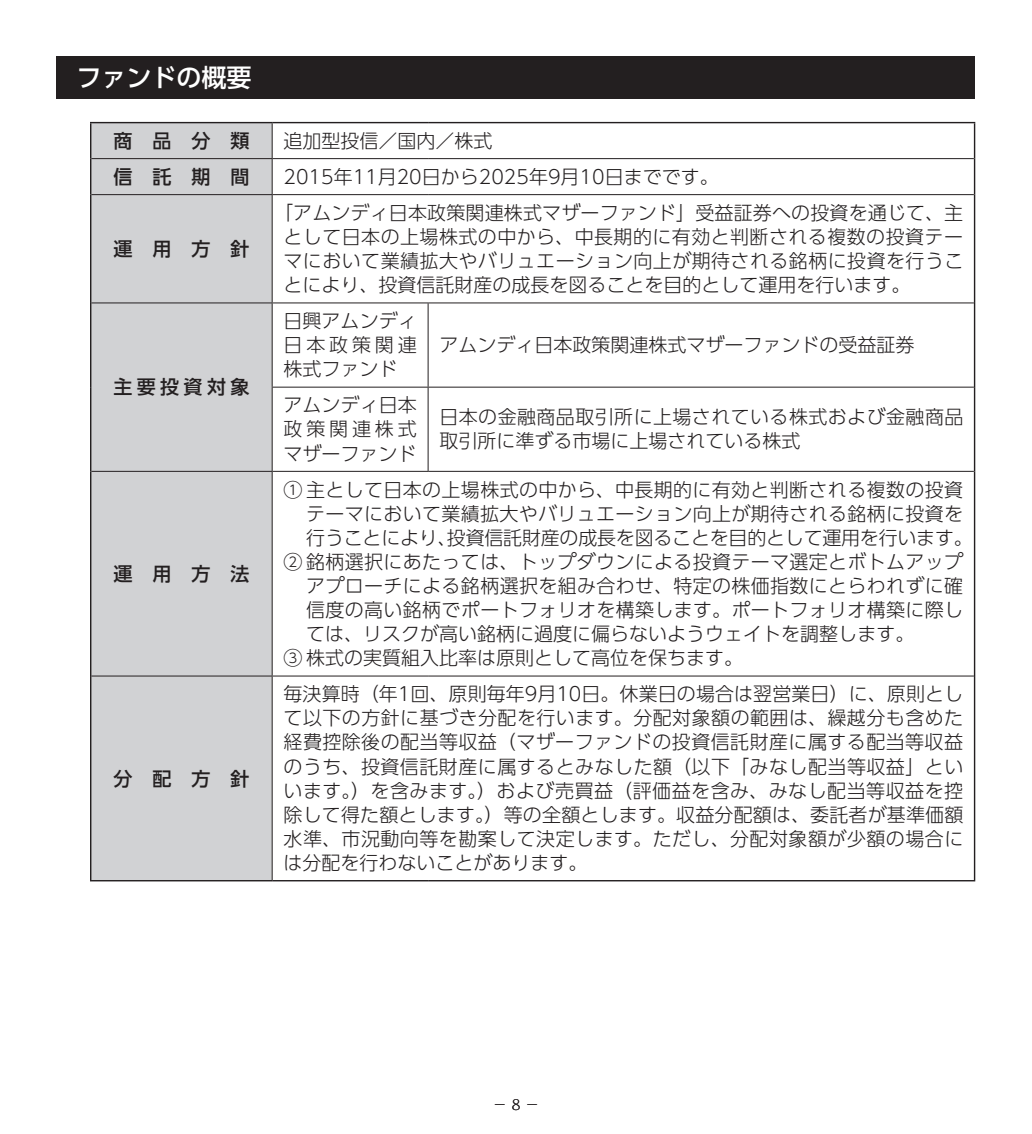
<style>
.page{position:relative;width:1032px;height:1134px;background:#fff}
.page>*{position:absolute;margin:0;border:0;box-sizing:border-box;transform-origin:0 0}
.t1{font:500 25px "UD Shin Go Pro";color:#fff}
.t2{font:300 19px/24px "UD Shin Go Pro";letter-spacing:.015em;color:#231f20;text-align:justify}
.t3{font:300 19px "UD Shin Go Pro";letter-spacing:-.01em;color:#231f20}
.t4{font:500 19px "UD Shin Go Pro";letter-spacing:1.055em;color:#231f20}
.t5{font:300 14.2px "UD Reimin Pro";color:#231f20}
</style>
<div class="page">
<div style="left:57px;top:57px;width:918px;height:42px;background:#231f20"></div>
<div style="left:91px;top:123px;width:181px;height:757px;background:#d1d2d4"></div>
<hr style="left:272px;top:123px;width:1px;height:35px;background:#231f20">
<hr style="left:91px;top:158px;width:181px;height:1px;background:#231f20">
<hr style="left:272px;top:158px;width:156px;height:1px;background:#231f20">
<hr style="left:272px;top:159px;width:1px;height:35px;background:#231f20">
<hr style="left:428px;top:158px;width:546px;height:1px;background:#231f20">
<hr style="left:91px;top:194px;width:181px;height:1px;background:#231f20">
<hr style="left:272px;top:194px;width:156px;height:1px;background:#231f20">
<hr style="left:272px;top:195px;width:1px;height:107px;background:#231f20">
<hr style="left:428px;top:194px;width:546px;height:1px;background:#231f20">
<hr style="left:91px;top:302px;width:181px;height:1px;background:#231f20">
<hr style="left:91px;top:471px;width:181px;height:1px;background:#231f20">
<hr style="left:272px;top:472px;width:1px;height:204px;background:#231f20">
<hr style="left:91px;top:676px;width:181px;height:1px;background:#231f20">
<hr style="left:272px;top:676px;width:156px;height:1px;background:#231f20">
<hr style="left:272px;top:676px;width:1px;height:204px;background:#231f20">
<hr style="left:428px;top:676px;width:546px;height:1px;background:#231f20">
<hr style="left:90px;top:122px;width:182px;height:1px;background:#231f20">
<hr style="left:90px;top:123px;width:1px;height:36px;background:#231f20">
<hr style="left:272px;top:122px;width:156px;height:1px;background:#231f20">
<hr style="left:428px;top:122px;width:547px;height:1px;background:#231f20">
<hr style="left:974px;top:123px;width:1px;height:36px;background:#231f20">
<hr style="left:90px;top:159px;width:1px;height:36px;background:#231f20">
<hr style="left:974px;top:159px;width:1px;height:36px;background:#231f20">
<hr style="left:90px;top:195px;width:1px;height:108px;background:#231f20">
<hr style="left:974px;top:195px;width:1px;height:108px;background:#231f20">
<hr style="left:90px;top:303px;width:1px;height:84px;background:#231f20">
<hr style="left:974px;top:303px;width:1px;height:84px;background:#231f20">
<hr style="left:90px;top:387px;width:1px;height:84px;background:#231f20">
<hr style="left:974px;top:387px;width:1px;height:84px;background:#231f20">
<hr style="left:90px;top:471px;width:1px;height:205px;background:#231f20">
<hr style="left:974px;top:471px;width:1px;height:205px;background:#231f20">
<hr style="left:90px;top:676px;width:1px;height:204px;background:#231f20">
<hr style="left:974px;top:676px;width:1px;height:204px;background:#231f20">
<hr style="left:90px;top:880px;width:182px;height:1px;background:#231f20">
<hr style="left:272px;top:880px;width:156px;height:1px;background:#231f20">
<hr style="left:428px;top:880px;width:547px;height:1px;background:#231f20">
<hr style="left:272px;top:302px;width:156px;height:1px;background:#231f20">
<hr style="left:272px;top:303px;width:1px;height:84px;background:#231f20">
<hr style="left:428px;top:302px;width:546px;height:1px;background:#231f20">
<hr style="left:428px;top:303px;width:1px;height:84px;background:#231f20">
<hr style="left:272px;top:387px;width:156px;height:1px;background:#231f20">
<hr style="left:272px;top:388px;width:1px;height:83px;background:#231f20">
<hr style="left:428px;top:387px;width:546px;height:1px;background:#231f20">
<hr style="left:428px;top:388px;width:1px;height:83px;background:#231f20">
<hr style="left:272px;top:471px;width:156px;height:1px;background:#231f20">
<hr style="left:428px;top:471px;width:546px;height:1px;background:#231f20">
<h1 class="t1" style="left:77px;top:58px;width:177px">ファンドの概要</h1>
<p class="t4" style="left:113px;top:125px;width:138px">商品分類</p>
<p class="t2" style="left:283px;top:128px;width:211px">追加型投信／国内／株式</p>
<p class="t4" style="left:113px;top:161px;width:138px">信託期間</p>
<p class="t2" style="left:283px;top:164px;width:437px">2015年11月20日から2025年9月10日までです。</p>
<p class="t4" style="left:113px;top:233px;width:138px">運用方針</p>
<p class="t4" style="left:113px;top:372px;width:138px">主要投資対象</p>
<p class="t4" style="left:113px;top:558px;width:138px">運用方法</p>
<p class="t4" style="left:113px;top:763px;width:138px">分配方針</p>
<p class="t2" style="left:283px;top:200px;width:681px;text-indent:-10px">「アムンディ日本政策関連株式マザーファンド」受益証券への投資を通じて、主として日本の上場株式の中から、中長期的に有効と判断される複数の投資テーマにおいて業績拡大やバリュエーション向上が期待される銘柄に投資を行うことにより、投資信託財産の成長を図ることを目的として運用を行います。</p>
<p class="t2" style="left:283px;top:308px;width:135px">日興アムンディ日本政策関連株式ファンド</p>
<p class="t2" style="left:439px;top:332px;width:476px">アムンディ日本政策関連株式マザーファンドの受益証券</p>
<p class="t2" style="left:283px;top:392px;width:135px">アムンディ日本政策関連株式マザーファンド</p>
<p class="t2" style="left:439px;top:404px;width:525px">日本の金融商品取引所に上場されている株式および金融商品取引所に準ずる市場に上場されている株式</p>
<p class="t2" style="left:283px;top:477px;width:681px">① 主として日本の上場株式の中から、中長期的に有効と判断される複数の投資</p>
<p class="t2" style="left:306px;top:501px;width:658px">テーマにおいて業績拡大やバリュエーション向上が期待される銘柄に投資を</p>
<p class="t3" style="left:306px;top:522px;width:668px">行うことにより、投資信託財産の成長を図ることを目的として運用を行います。</p>
<p class="t2" style="left:283px;top:549px;width:681px">② 銘柄選択にあたっては、トップダウンによる投資テーマ選定とボトムアップ</p>
<p class="t2" style="left:306px;top:573px;width:658px">アプローチによる銘柄選択を組み合わせ、特定の株価指数にとらわれずに確</p>
<p class="t2" style="left:306px;top:597px;width:658px">信度の高い銘柄でポートフォリオを構築します。ポートフォリオ構築に際し</p>
<p class="t2" style="left:306px;top:621px;width:609px">ては、リスクが高い銘柄に過度に偏らないようウェイトを調整します。</p>
<p class="t2" style="left:283px;top:645px;width:461px">③ 株式の実質組入比率は原則として高位を保ちます。</p>
<p class="t2" style="left:284px;top:681px;width:681px">毎決算時（年1回、原則毎年9月10日。休業日の場合は翌営業日）に、原則として以下の方針に基づき分配を行います。分配対象額の範囲は、繰越分も含めた経費控除後の配当等収益（マザーファンドの投資信託財産に属する配当等収益のうち、投資信託財産に属するとみなした額（以下「みなし配当等収益」といいます。）を含みます。）および売買益（評価益を含み、みなし配当等収益を控除して得た額とします。）等の全額とします。収益分配額は、委託者が基準価額水準、市況動向等を勘案して決定します。ただし、分配対象額が少額の場合には分配を行わないことがあります。</p>
<p class="t5" style="left:493px;top:1093px;width:48px">－ 8 －</p>
</div>
